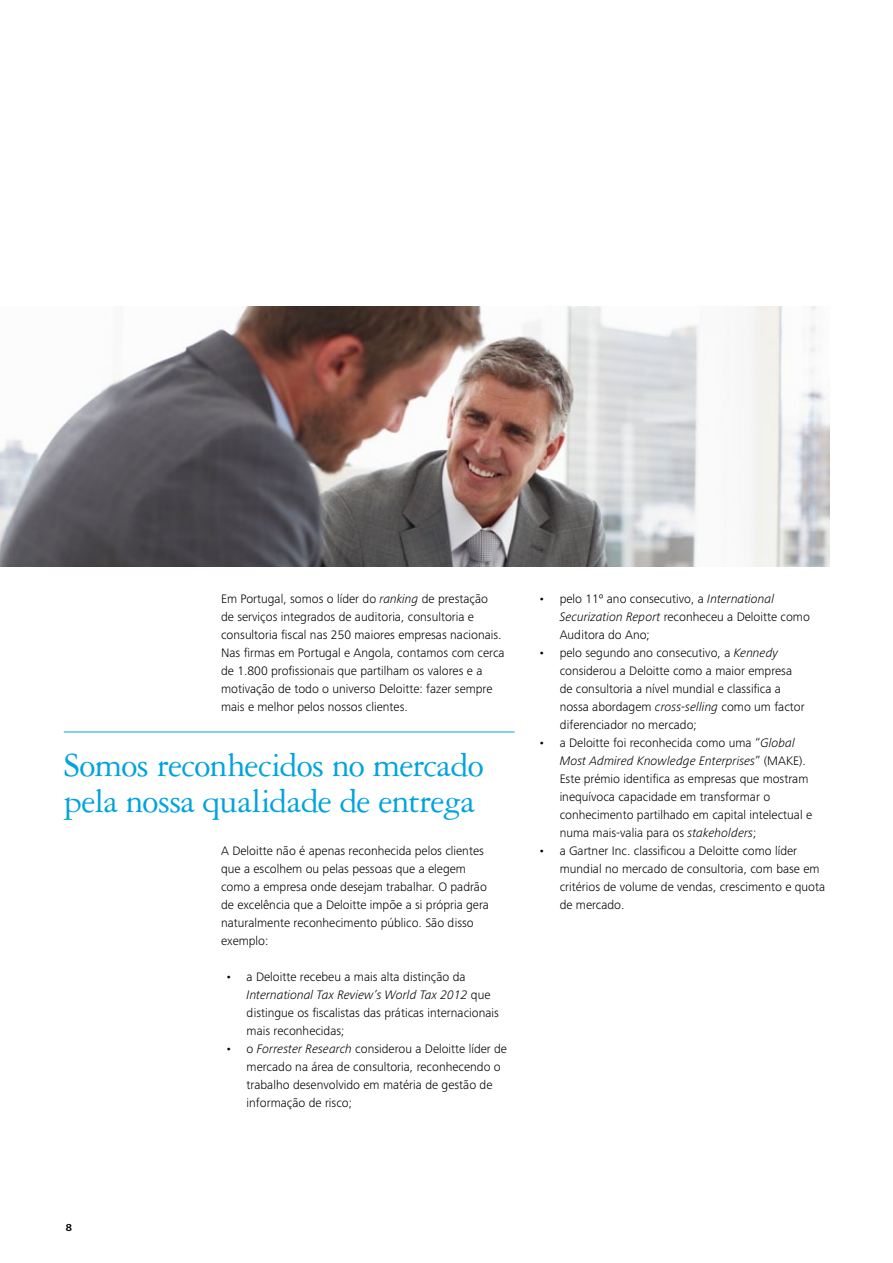
<style>
.page{position:relative;width:893px;height:1263px;background:#fff}
.page>*{position:absolute;margin:0;border:0;box-sizing:border-box;transform-origin:0 0}
.t1{font:36px/36px "Garamond 3 LT Std";letter-spacing:-.02em;color:#00a3de}
.t2{font:300 12.75px/18px "Frutiger Next Pro";color:#000}
.t3{font:700 10.5px "Frutiger Next Pro";color:#000}
.s1{font-style:italic}
</style>
<div class="page">
<img style="left:0;top:306px;width:829px;height:261px">
<hr style="left:64px;top:731px;width:450px;height:1px;background:#00a3de">
<p class="t2" style="left:221px;top:589px;width:285px">Em Portugal, somos o líder do <span class="s1">ranking</span> de prestação<br>de serviços integrados de auditoria, consultoria e consultoria fiscal nas 250 maiores empresas nacionais.<br>Nas firmas em Portugal e Angola, contamos com cerca de 1.800 profissionais que partilham os valores e a motivação de todo o universo Deloitte: fazer sempre mais e melhor pelos nossos clientes.</p>
<h1 class="t1" style="left:64px;top:747px;width:421px">Somos reconhecidos no mercado pela nossa qualidade de entrega</h1>
<p class="t2" style="left:221px;top:841px;width:269px">A Deloitte não é apenas reconhecida pelos clientes que a escolhem ou pelas pessoas que a elegem como a empresa onde desejam trabalhar. O padrão de excelência que a Deloitte impõe a si própria gera naturalmente reconhecimento público. São disso exemplo:</p>
<p class="t2" style="left:247px;top:967px;width:254px;text-indent:-21px">• a Deloitte recebeu a mais alta distinção da <span class="s1">International Tax Review’s World Tax 2012</span> que distingue os fiscalistas das práticas internacionais mais reconhecidas;</p>
<p class="t2" style="left:247px;top:1039px;width:262px;text-indent:-21px">• o <span class="s1">Forrester Research</span> considerou a Deloitte líder de mercado na área de consultoria, reconhecendo o trabalho desenvolvido em matéria de gestão de informação de risco;</p>
<p class="t2" style="left:560px;top:589px;width:252px;text-indent:-21px">• pelo 11º ano consecutivo, a <span class="s1">International<br>Securization Report</span> reconheceu a Deloitte como<br>Auditora do Ano;</p>
<p class="t2" style="left:560px;top:643px;width:247px;text-indent:-21px">• pelo segundo ano consecutivo, a <span class="s1">Kennedy </span>considerou a Deloitte como a maior empresa de consultoria a nível mundial e classifica a nossa abordagem <span class="s1">cross-selling</span> como um factor diferenciador no mercado;</p>
<p class="t2" style="left:560px;top:733px;width:254px;text-indent:-21px">• a Deloitte foi reconhecida como uma “<span class="s1">Global Most Admired Knowledge Enterprises</span>” (MAKE).<br>Este prémio identifica as empresas que mostram inequívoca capacidade em transformar o conhecimento partilhado em capital intelectual e numa mais-valia para os <span class="s1">stakeholders</span>;</p>
<p class="t2" style="left:560px;top:842px;width:267px;text-indent:-21px">• a Gartner Inc. classificou a Deloitte como líder mundial no mercado de consultoria, com base em critérios de volume de vendas, crescimento e quota de mercado.</p>
<p class="t3" style="left:66px;top:1221px;width:8px">8</p>
</div>
